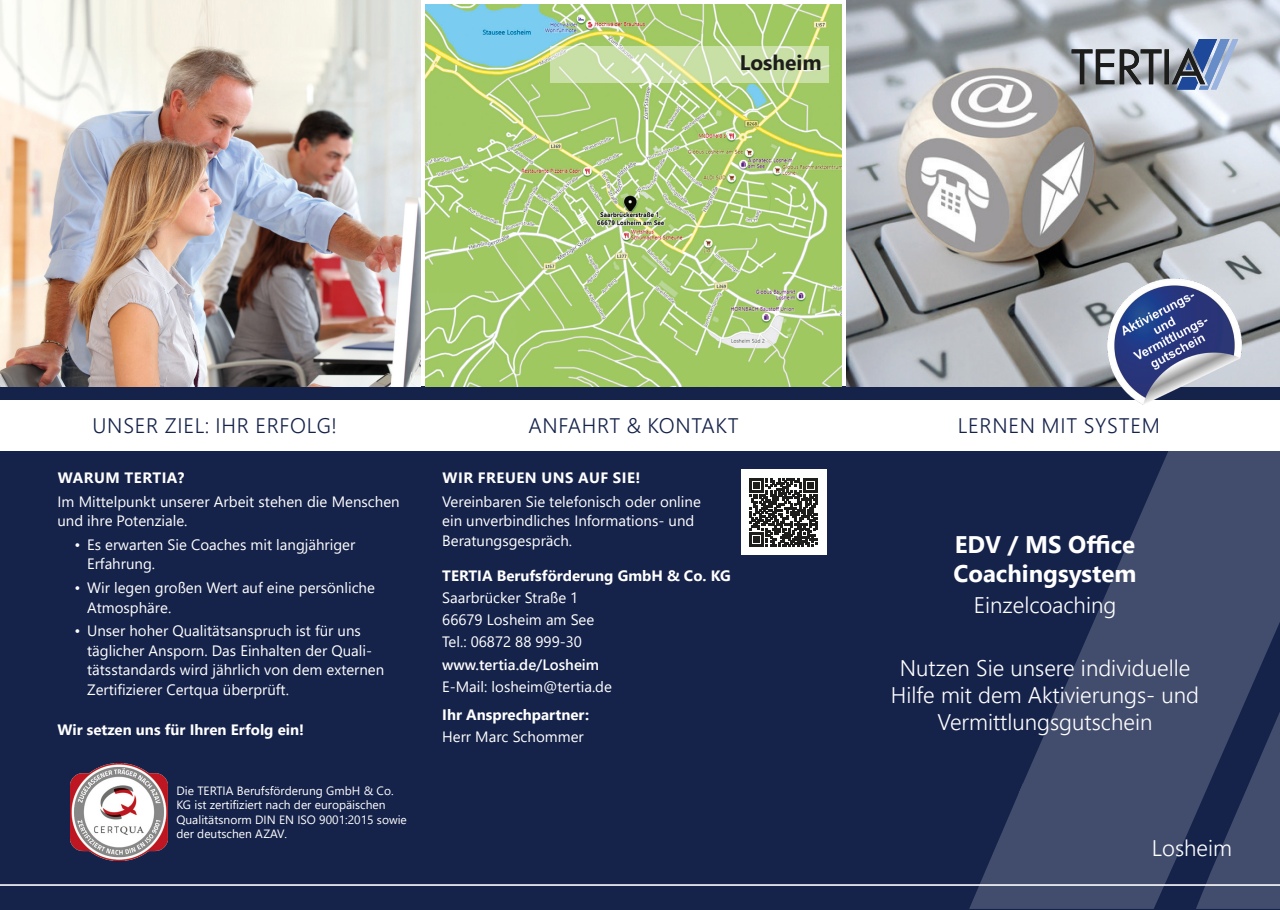
<style>
.page{position:relative;width:1280px;height:910px;background:#fff}
.page>*{position:absolute;margin:0;border:0;box-sizing:border-box;transform-origin:0 0}
.t1{font:700 24px/28.8px "Segoe UI";color:#fff}
.t2{font:300 22.5px/27px "Segoe UI";color:#fff;text-align:center}
.t3{font:300 21px "Segoe UI";letter-spacing:.035em;color:#15224a}
.t4{font:700 21px "Segoe UI";color:#1d1d1b}
.t5{font:15px/19.5px "Segoe UI";color:#fff}
.t6{font:700 15px "Segoe UI";color:#fff}
.t7{font:700 15px "Segoe UI";letter-spacing:.035em;color:#fff}
.t8{font:600 15px "Segoe UI";color:#fff}
.t9{font:12px/14.4px "Segoe UI";color:#fff}
</style>
<div class="page">
<div style="left:0;top:387px;width:1280px;height:523px;background:#15224a"></div>
<svg style="left:1023px;top:451px;width:257px;height:392px;fill:#424d6d"></svg>
<svg style="left:969px;top:783px;width:214px;height:126px"></svg>
<svg style="left:1196px;top:711px;width:84px;height:198px"></svg>
<img style="left:70px;top:763px;width:98px;height:98px">
<img style="left:425px;top:4px;width:417px;height:383px">
<svg style="left:550px;top:46px;width:279px;height:37px;background:#cee1ad"></svg>
<img style="left:846px;top:0;width:434px;height:387px">
<div style="left:0;top:400px;width:1280px;height:51px;background:#fff"></div>
<img style="left:0;top:0;width:421px;height:387px">
<svg style="left:1072px;top:39px;width:166px;height:50px;background:#8e98a7"></svg>
<hr style="left:0;top:884px;width:1280px;height:2px;background:#fff">
<div style="left:741px;top:470px;width:85px;height:85px;background:#fff"></div>
<svg style="left:749px;top:478px;width:69px;height:69px"></svg>
<img style="left:1108px;top:279px;width:134px;height:126px">
<h3 class="t4" style="left:740px;top:42px;width:84px">Losheim</h3>
<h3 class="t3" style="left:93px;top:406px;width:246px">UNSER ZIEL: IHR ERFOLG!</h3>
<h3 class="t3" style="left:528px;top:406px;width:212px">ANFAHRT &amp; KONTAKT</h3>
<h3 class="t3" style="left:958px;top:406px;width:204px">LERNEN MIT SYSTEM</h3>
<p class="t7" style="left:58px;top:463px;width:128px">WARUM TERTIA?</p>
<p class="t5" style="left:57px;top:490px;width:344px">Im Mittelpunkt unserer Arbeit stehen die Menschen und ihre Potenziale.</p>
<p class="t5" style="left:87px;top:533px;width:270px;text-indent:-13px">• Es erwarten Sie Coaches mit langjähriger<br>Erfahrung.</p>
<p class="t5" style="left:87px;top:577px;width:289px;text-indent:-13px">• Wir legen großen Wert auf eine persönliche<br>Atmosphäre.</p>
<p class="t5" style="left:87px;top:620px;width:299px;text-indent:-13px">• Unser hoher Qualitätsanspruch ist für uns täglicher Ansporn. Das Einhalten der Quali&shy;tätsstandards wird jährlich von dem externen Zertifizierer Certqua überprüft.</p>
<p class="t6" style="left:57px;top:715px;width:248px">Wir setzen uns für Ihren Erfolg ein!</p>
<p class="t9" style="left:176px;top:782px;width:232px">Die TERTIA Berufsförderung GmbH &amp; Co.<br>KG ist zertifiziert nach der europäischen Qualitätsnorm DIN EN ISO 9001:2015 sowie der deutschen AZAV.</p>
<p class="t7" style="left:442px;top:463px;width:199px">WIR FREUEN UNS AUF SIE!</p>
<p class="t5" style="left:442px;top:490px;width:260px">Vereinbaren Sie telefonisch oder online ein unverbindliches Informations- und<br>Beratungsgespräch.</p>
<p class="t6" style="left:442px;top:561px;width:290px">TERTIA Berufsförderung GmbH &amp; Co. KG</p>
<p class="t5" style="left:442px;top:585px;width:154px;line-height:22.2px">Saarbrücker Straße 1<br>66679 Losheim am See<br>Tel.: 06872 88 999-30</p>
<p class="t8" style="left:442px;top:650px;width:158px">www.tertia.de/Losheim</p>
<p class="t5" style="left:442px;top:675px;width:171px">E-Mail: losheim@tertia.de</p>
<p class="t6" style="left:442px;top:700px;width:148px">Ihr Ansprechpartner:</p>
<p class="t5" style="left:442px;top:725px;width:143px">Herr Marc Schommer</p>
<h1 class="t1" style="left:954px;top:528px;width:184px">EDV / MS Office<br>Coachingsystem</h1>
<h2 class="t2" style="left:974px;top:590px;width:144px">Einzelcoaching</h2>
<h2 class="t2" style="left:891px;top:652px;width:310px">Nutzen Sie unsere individuelle<br>Hilfe mit dem Aktivierungs- und<br>Vermittlungsgutschein</h2>
<h2 class="t2" style="left:1152px;top:832px;width:82px">Losheim</h2>
</div>
